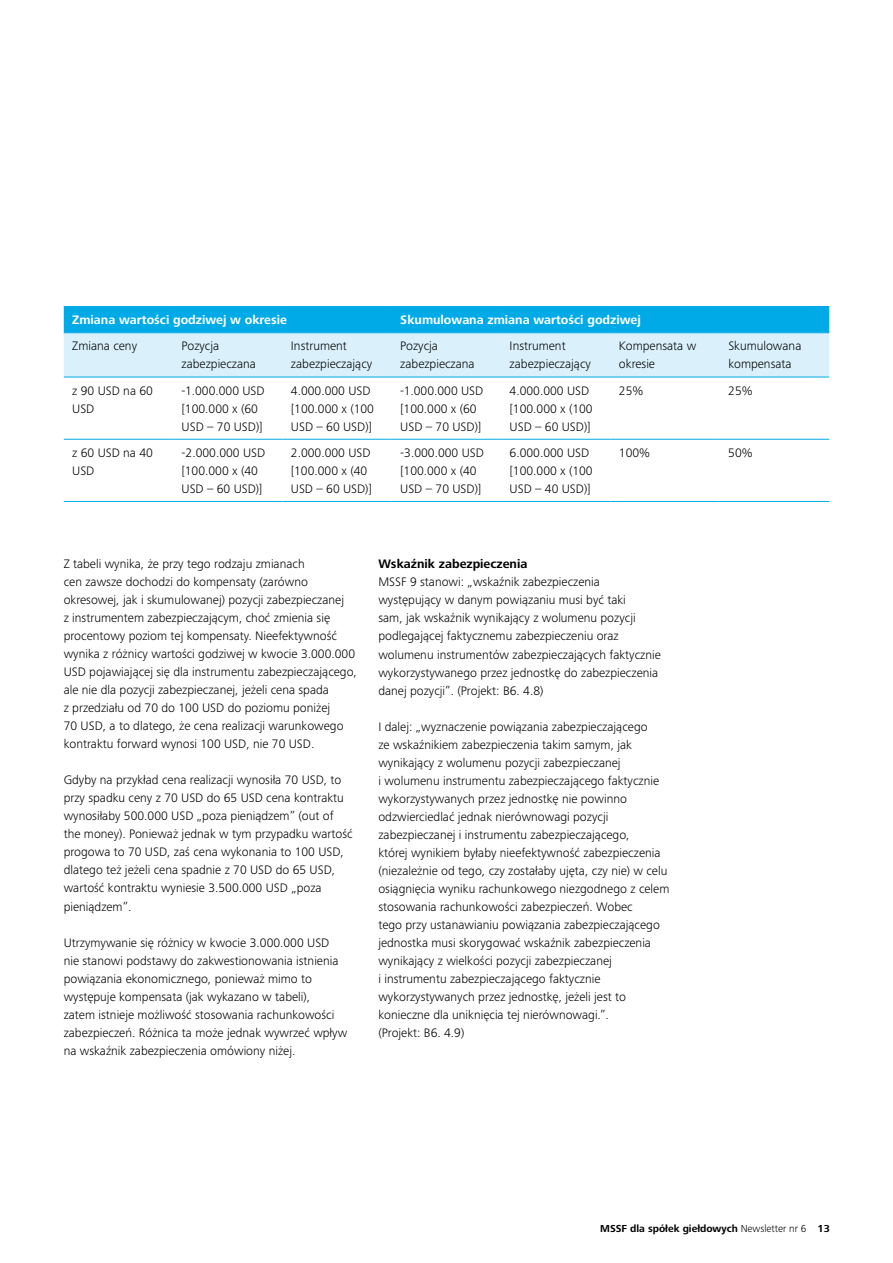
<style>
.page{position:relative;width:893px;height:1263px;background:#fff}
.page>*{position:absolute;margin:0;border:0;box-sizing:border-box;transform-origin:0 0}
.t1{font:300 12.75px/18px "Frutiger Next Pro";color:#000}
.t2{font:700 12.75px "Frutiger Next Pro";color:#fff}
.t3{font:700 12.75px "Frutiger Next Pro";color:#000}
.t4{font:700 10.5px "Frutiger Next Pro";color:#000}
.s1{font-weight:300}
</style>
<div class="page">
<svg style="left:64px;top:307px;width:765px;height:70px;background:#88d6f4"></svg>
<hr style="left:64px;top:306px;width:109px;height:1px;background:#00aae7">
<hr style="left:173px;top:306px;width:109px;height:1px;background:#00aae7">
<hr style="left:282px;top:306px;width:110px;height:1px;background:#00aae7">
<hr style="left:392px;top:306px;width:109px;height:1px;background:#00aae7">
<hr style="left:501px;top:306px;width:109px;height:1px;background:#00aae7">
<hr style="left:610px;top:306px;width:110px;height:1px;background:#00aae7">
<hr style="left:720px;top:306px;width:109px;height:1px;background:#00aae7">
<hr style="left:64px;top:332px;width:109px;height:1px;background:#00aae7">
<hr style="left:173px;top:332px;width:109px;height:1px;background:#00aae7">
<hr style="left:282px;top:332px;width:110px;height:1px;background:#00aae7">
<hr style="left:392px;top:332px;width:109px;height:1px;background:#00aae7">
<hr style="left:501px;top:332px;width:109px;height:1px;background:#00aae7">
<hr style="left:610px;top:332px;width:110px;height:1px;background:#00aae7">
<hr style="left:720px;top:332px;width:109px;height:1px;background:#00aae7">
<hr style="left:64px;top:377px;width:109px;height:1px;background:#00aae7">
<hr style="left:173px;top:377px;width:109px;height:1px;background:#00aae7">
<hr style="left:282px;top:377px;width:110px;height:1px;background:#00aae7">
<hr style="left:392px;top:377px;width:109px;height:1px;background:#00aae7">
<hr style="left:501px;top:377px;width:109px;height:1px;background:#00aae7">
<hr style="left:610px;top:377px;width:110px;height:1px;background:#00aae7">
<hr style="left:720px;top:377px;width:109px;height:1px;background:#00aae7">
<hr style="left:64px;top:439px;width:109px;height:1px;background:#00aae7">
<hr style="left:173px;top:439px;width:109px;height:1px;background:#00aae7">
<hr style="left:282px;top:439px;width:110px;height:1px;background:#00aae7">
<hr style="left:392px;top:439px;width:109px;height:1px;background:#00aae7">
<hr style="left:501px;top:439px;width:109px;height:1px;background:#00aae7">
<hr style="left:610px;top:439px;width:110px;height:1px;background:#00aae7">
<hr style="left:720px;top:439px;width:109px;height:1px;background:#00aae7">
<hr style="left:64px;top:501px;width:109px;height:1px;background:#00aae7">
<hr style="left:173px;top:501px;width:109px;height:1px;background:#00aae7">
<hr style="left:282px;top:501px;width:110px;height:1px;background:#00aae7">
<hr style="left:392px;top:501px;width:109px;height:1px;background:#00aae7">
<hr style="left:501px;top:501px;width:109px;height:1px;background:#00aae7">
<hr style="left:610px;top:501px;width:110px;height:1px;background:#00aae7">
<hr style="left:720px;top:501px;width:109px;height:1px;background:#00aae7">
<p class="t2" style="left:72px;top:313px;width:216px">Zmiana wartości godziwej w okresie</p>
<p class="t2" style="left:400px;top:313px;width:242px">Skumulowana zmiana wartości godziwej</p>
<p class="t1" style="left:72px;top:337px;width:66px">Zmiana ceny</p>
<p class="t1" style="left:182px;top:337px;width:76px">Pozycja zabezpieczana</p>
<p class="t1" style="left:291px;top:337px;width:83px">Instrument zabezpieczający</p>
<p class="t1" style="left:400px;top:337px;width:76px">Pozycja zabezpieczana</p>
<p class="t1" style="left:510px;top:337px;width:83px">Instrument zabezpieczający</p>
<p class="t1" style="left:619px;top:337px;width:79px">Kompensata w okresie</p>
<p class="t1" style="left:728px;top:337px;width:75px">Skumulowana kompensata</p>
<p class="t1" style="left:72px;top:381px;width:82px">z 90 USD na 60<br>USD</p>
<p class="t1" style="left:182px;top:381px;width:85px">-1.000.000 USD [100.000 x (60<br>USD – 70 USD)]</p>
<p class="t1" style="left:291px;top:381px;width:85px">4.000.000 USD [100.000 x (100<br>USD – 60 USD)]</p>
<p class="t1" style="left:400px;top:381px;width:85px">-1.000.000 USD [100.000 x (60<br>USD – 70 USD)]</p>
<p class="t1" style="left:510px;top:381px;width:85px">4.000.000 USD [100.000 x (100<br>USD – 60 USD)]</p>
<p class="t1" style="left:619px;top:381px;width:26px">25%</p>
<p class="t1" style="left:728px;top:381px;width:26px">25%</p>
<p class="t1" style="left:72px;top:444px;width:82px">z 60 USD na 40<br>USD</p>
<p class="t1" style="left:182px;top:444px;width:85px">-2.000.000 USD [100.000 x (40<br>USD – 60 USD)]</p>
<p class="t1" style="left:291px;top:444px;width:83px">2.000.000 USD [100.000 x (40<br>USD – 60 USD)]</p>
<p class="t1" style="left:400px;top:444px;width:85px">-3.000.000 USD [100.000 x (40<br>USD – 70 USD)]</p>
<p class="t1" style="left:510px;top:444px;width:85px">6.000.000 USD [100.000 x (100<br>USD – 40 USD)]</p>
<p class="t1" style="left:619px;top:444px;width:33px">100%</p>
<p class="t1" style="left:728px;top:444px;width:26px">50%</p>
<p class="t1" style="left:64px;top:555px;width:295px">Z tabeli wynika, że przy tego rodzaju zmianach<br>cen zawsze dochodzi do kompensaty (zarówno okresowej, jak i skumulowanej) pozycji zabezpieczanej<br>z instrumentem zabezpieczającym, choć zmienia się procentowy poziom tej kompensaty. Nieefektywność wynika z różnicy wartości godziwej w kwocie 3.000.000<br>USD pojawiającej się dla instrumentu zabezpieczającego, ale nie dla pozycji zabezpieczanej, jeżeli cena spada<br>z przedziału od 70 do 100 USD do poziomu poniżej<br>70 USD, a to dlatego, że cena realizacji warunkowego kontraktu forward wynosi 100 USD, nie 70 USD.</p>
<p class="t1" style="left:64px;top:771px;width:290px">Gdyby na przykład cena realizacji wynosiła 70 USD, to przy spadku ceny z 70 USD do 65 USD cena kontraktu wynosiłaby 500.000 USD „poza pieniądzem” (out of the money). Ponieważ jednak w tym przypadku wartość progowa to 70 USD, zaś cena wykonania to 100 USD, dlatego też jeżeli cena spadnie z 70 USD do 65 USD, wartość kontraktu wyniesie 3.500.000 USD „poza pieniądzem”.</p>
<p class="t1" style="left:64px;top:933px;width:285px">Utrzymywanie się różnicy w kwocie 3.000.000 USD nie stanowi podstawy do zakwestionowania istnienia powiązania ekonomicznego, ponieważ mimo to występuje kompensata (jak wykazano w tabeli),<br>zatem istnieje możliwość stosowania rachunkowości zabezpieczeń. Różnica ta może jednak wywrzeć wpływ na wskaźnik zabezpieczenia omówiony niżej.</p>
<p class="t3" style="left:378px;top:557px;width:150px">Wskaźnik zabezpieczenia</p>
<p class="t1" style="left:378px;top:573px;width:284px">MSSF 9 stanowi: „wskaźnik zabezpieczenia występujący w danym powiązaniu musi być taki<br>sam, jak wskaźnik wynikający z wolumenu pozycji podlegającej faktycznemu zabezpieczeniu oraz wolumenu instrumentów zabezpieczających faktycznie wykorzystywanego przez jednostkę do zabezpieczenia danej pozycji”. (Projekt: B6. 4.8)</p>
<p class="t1" style="left:378px;top:717px;width:293px">I dalej: „wyznaczenie powiązania zabezpieczającego<br>ze wskaźnikiem zabezpieczenia takim samym, jak wynikający z wolumenu pozycji zabezpieczanej<br>i wolumenu instrumentu zabezpieczającego faktycznie wykorzystywanych przez jednostkę nie powinno odzwierciedlać jednak nierównowagi pozycji zabezpieczanej i instrumentu zabezpieczającego,<br>której wynikiem byłaby nieefektywność zabezpieczenia (niezależnie od tego, czy zostałaby ujęta, czy nie) w celu osiągnięcia wyniku rachunkowego niezgodnego z celem stosowania rachunkowości zabezpieczeń. Wobec<br>tego przy ustanawianiu powiązania zabezpieczającego jednostka musi skorygować wskaźnik zabezpieczenia wynikający z wielkości pozycji zabezpieczanej<br>i instrumentu zabezpieczającego faktycznie wykorzystywanych przez jednostkę, jeżeli jest to konieczne dla uniknięcia tej nierównowagi.”.<br>(Projekt: B6. 4.9)</p>
<p class="t4" style="left:600px;top:1222px;width:231px">MSSF dla spółek giełdowych <span class="s1">Newsletter nr 6</span> 13</p>
</div>
